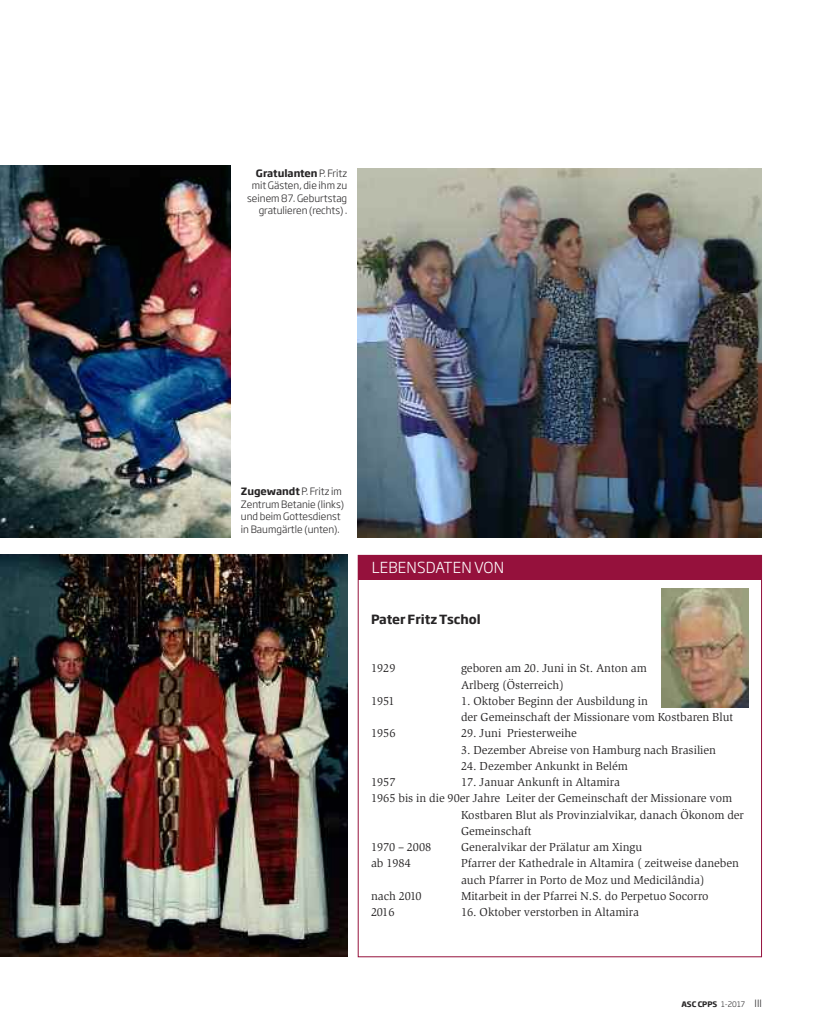
<style>
.page{position:relative;width:815px;height:1028px;background:#fff}
.page>*{position:absolute;margin:0;border:0;box-sizing:border-box;transform-origin:0 0}
.t1{font:300 15px "Soho Gothic Std";letter-spacing:.005em;color:#fff}
.t2{font:700 12.5px "Soho Gothic Std";color:#272526}
.t3{font:11.88px/16.2px "Slimbach Std";color:#272526}
.t4{font:300 10px/12.5px "Soho Gothic Std";color:#272526}
.t5{font:700 7.5px "Soho Gothic Std";color:#272526}
.s1{font-weight:700}
.s2{font-weight:300}
.s3{font-weight:300;font-size:10px}
</style>
<div class="page">
<div style="left:358px;top:555px;width:404px;height:25px;background:#95113c"></div>
<img style="left:661px;top:589px;width:88px;height:118px">
<img style="left:0;top:554px;width:347px;height:402px">
<img style="left:0;top:165px;width:230px;height:372px">
<img style="left:358px;top:169px;width:404px;height:368px">
<p class="t4" style="left:247px;top:167px;width:102px;text-align:right"><span class="s1">Gratulanten</span> P. Fritz mit Gästen, die ihm zu seinem 87. Geburtstag gratulieren (rechts) .</p>
<p class="t4" style="left:241px;top:485px;width:105px"><span class="s1">Zugewandt</span> P. Fritz im<br>Zentrum Betanie (links) und beim Gottesdienst in Baumgärtle (unten).</p>
<p class="t1" style="left:372px;top:559px;width:134px">LEBENSDATEN VON</p>
<p class="t2" style="left:371px;top:612px;width:111px">Pater Fritz Tschol</p>
<p class="t3" style="left:371px;top:661px;width:26px">1929</p>
<p class="t3" style="left:461px;top:661px;width:187px">geboren am 20. Juni in St. Anton am<br>Arlberg (Österreich)</p>
<p class="t3" style="left:371px;top:693px;width:25px">1951</p>
<p class="t3" style="left:461px;top:693px;width:274px">1. Oktober Beginn der Ausbildung in<br>der Gemeinschaft der Missionare vom Kostbaren Blut</p>
<p class="t3" style="left:371px;top:726px;width:26px">1956</p>
<p class="t3" style="left:461px;top:726px;width:117px">29. Juni Priesterweihe</p>
<p class="t3" style="left:461px;top:742px;width:257px">3. Dezember Abreise von Hamburg nach Brasilien</p>
<p class="t3" style="left:461px;top:758px;width:168px">24. Dezember Ankunkt in Belém</p>
<p class="t3" style="left:371px;top:775px;width:26px">1957</p>
<p class="t3" style="left:461px;top:775px;width:160px">17. Januar Ankunft in Altamira</p>
<p class="t3" style="left:371px;top:791px;width:363px">1965 bis in die 90er Jahre Leiter der Gemeinschaft der Missionare vom</p>
<p class="t3" style="left:461px;top:807px;width:285px">Kostbaren Blut als Provinzialvikar, danach Ökonom der</p>
<p class="t3" style="left:461px;top:823px;width:72px">Gemeinschaft</p>
<p class="t3" style="left:371px;top:840px;width:62px">1970 – 2008</p>
<p class="t3" style="left:461px;top:840px;width:183px">Generalvikar der Prälatur am Xingu</p>
<p class="t3" style="left:371px;top:856px;width:41px">ab 1984</p>
<p class="t3" style="left:461px;top:856px;width:280px">Pfarrer der Kathedrale in Altamira ( zeitweise daneben auch Pfarrer in Porto de Moz und Medicilândia)</p>
<p class="t3" style="left:371px;top:888px;width:52px">nach 2010</p>
<p class="t3" style="left:461px;top:888px;width:249px">Mitarbeit in der Pfarrei N.S. do Perpetuo Socorro</p>
<p class="t3" style="left:371px;top:905px;width:25px">2016</p>
<p class="t3" style="left:461px;top:905px;width:180px">16. Oktober verstorben in Altamira</p>
<p class="t5" style="left:681px;top:999px;width:82px">ASC CPPS <span class="s2">1-2017</span> <span class="s3">III</span></p>
</div>
